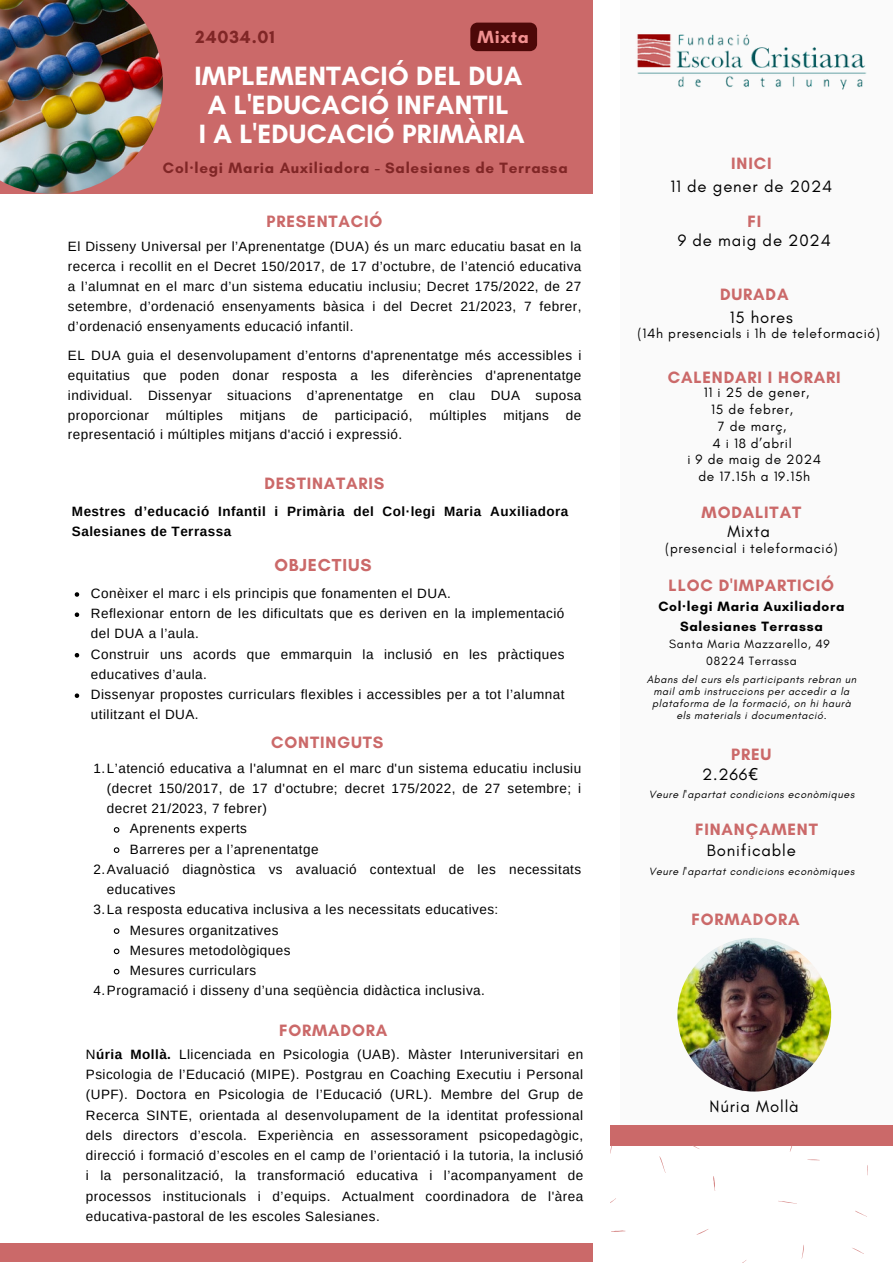
<style>
.page{position:relative;width:893px;height:1264px;background:#fff}
.page>*{position:absolute;margin:0;border:0;box-sizing:border-box;transform-origin:0 0}
.t1{font:700 26.85px "Glacial Indifference";letter-spacing:.01em;color:#fff}
.t2{font:700 18px "Glacial Indifference";letter-spacing:.05em;color:#802626}
.t3{font:700 18px "Glacial Indifference";letter-spacing:.05em;color:#f19090}
.t4{font:700 17.7px "Glacial Indifference";letter-spacing:.05em;color:#cb6969}
.t5{font:700 16.8px "Glacial Indifference";letter-spacing:.05em;color:#cb6969}
.t6{font:16.8px "Glacial Indifference";letter-spacing:.05em;color:#000}
.t7{font:16.65px "Glacial Indifference";letter-spacing:.05em;color:#000}
.t8{font:700 15.3px "Glacial Indifference";letter-spacing:.05em;color:#802626}
.t9{font:700 13.8px/19.2px "Glacial Indifference";letter-spacing:.05em;color:#000;text-align:center}
.t10{font:13.65px "Glacial Indifference";letter-spacing:.05em;color:#000}
.t11{font:13.5px/20.2px "Arimo";letter-spacing:.035em;color:#000;text-align:justify}
.t12{font:700 13.5px/20.2px "Arimo";letter-spacing:.035em;color:#000}
.t13{font:12.3px "Glacial Indifference";letter-spacing:.05em;color:#000}
.t14{font:italic 10.8px/12.1px "Glacial Indifference";letter-spacing:.05em;color:#000;text-align:center}
.s1{font-family:"Noto Sans"}
.s2{font-weight:700}
</style>
<div class="page">
<div style="left:620px;top:0;width:272px;height:1125px;background:#fafafa"></div>
<div style="left:610px;top:1125px;width:282px;height:20px;background:#cb6969"></div>
<svg style="left:713px;top:1176px;width:2px;height:14px"></svg>
<svg style="left:659px;top:1156px;width:6px;height:16px"></svg>
<svg style="left:778px;top:1200px;width:15px;height:3px"></svg>
<svg style="left:698px;top:1229px;width:10px;height:5px"></svg>
<svg style="left:807px;top:1159px;width:12px;height:1px"></svg>
<svg style="left:855px;top:1210px;width:11px;height:6px"></svg>
<svg style="left:852px;top:1248px;width:11px;height:5px"></svg>
<svg style="left:692px;top:1145px;width:7px;height:4px"></svg>
<img style="left:677px;top:937px;width:154px;height:154px;border-radius:50%">
<img style="left:637px;top:34px;width:230px;height:56px">
<div style="left:0;top:1243px;width:592px;height:19px;background:#cb6969"></div>
<div style="left:0;top:0;width:592px;height:194px;background:#cb6969"></div>
<img style="left:0;top:0;width:163px;height:194px">
<svg style="left:75px;top:592px;width:4px;height:4px"></svg>
<svg style="left:75px;top:612px;width:4px;height:5px"></svg>
<svg style="left:75px;top:653px;width:4px;height:4px"></svg>
<svg style="left:75px;top:693px;width:4px;height:5px"></svg>
<div style="left:470px;top:23px;width:67px;height:28px;background:#4d0808"></div>
<svg style="left:113px;top:827px;width:7px;height:6px"></svg>
<svg style="left:113px;top:847px;width:7px;height:6px"></svg>
<svg style="left:113px;top:928px;width:7px;height:6px"></svg>
<svg style="left:113px;top:948px;width:7px;height:7px"></svg>
<svg style="left:113px;top:968px;width:7px;height:7px"></svg>
<p class="t2" style="left:195px;top:26px;width:81px">24034.01</p>
<p class="t3" style="left:477px;top:26px;width:53px">Mixta</p>
<p class="t1" style="left:194px;top:59px;width:329px">IMPLEMENTACIÓ DEL DUA</p>
<p class="t1" style="left:208px;top:89px;width:302px">A L'EDUCACIÓ INFANTIL</p>
<p class="t1" style="left:199px;top:118px;width:327px">I A L'EDUCACIÓ PRIMÀRIA</p>
<p class="t8" style="left:163px;top:158px;width:406px">Col<span class="s1">·</span>legi Maria Auxiliadora - Salesianes de Terrassa</p>
<p class="t5" style="left:266px;top:211px;width:117px">PRESENTACIÓ</p>
<p class="t11" style="left:68px;top:236px;width:515px">El Disseny Universal per l’Aprenentatge (DUA) és un marc educatiu basat en la recerca i recollit en el Decret 150/2017, de 17 d’octubre, de l’atenció educativa a l’alumnat en el marc d’un sistema educatiu inclusiu; Decret 175/2022, de 27 setembre, d’ordenació ensenyaments bàsica i del Decret 21/2023, 7 febrer, d’ordenació ensenyaments educació infantil.</p>
<p class="t11" style="left:68px;top:345px;width:515px">EL DUA guia el desenvolupament d’entorns d'aprenentatge més accessibles i equitatius que poden donar resposta a les diferències d'aprenentatge individual. Dissenyar situacions d’aprenentatge en clau DUA suposa proporcionar</p>
<p class="t11" style="left:166px;top:404px;width:58px">múltiples</p>
<p class="t11" style="left:240px;top:404px;width:47px">mitjans</p>
<p class="t11" style="left:302px;top:404px;width:17px">de</p>
<p class="t11" style="left:335px;top:404px;width:79px">participació,</p>
<p class="t11" style="left:429px;top:404px;width:58px">múltiples</p>
<p class="t11" style="left:503px;top:404px;width:47px">mitjans</p>
<p class="t11" style="left:566px;top:404px;width:17px">de</p>
<p class="t11" style="left:68px;top:424px;width:336px">representació i múltiples mitjans d'acció i expressió.</p>
<p class="t5" style="left:264px;top:473px;width:122px">DESTINATARIS</p>
<p class="t12" style="left:72px;top:501px;width:498px">Mestres d’educació Infantil i Primària del Col·legi Maria Auxiliadora<br>Salesianes de Terrassa</p>
<p class="t4" style="left:274px;top:554px;width:99px">OBJECTIUS</p>
<p class="t11" style="left:91px;top:583px;width:361px">Conèixer el marc i els principis que fonamenten el DUA.</p>
<p class="t11" style="left:91px;top:603px;width:475px">Reflexionar entorn de les dificultats que es deriven en la implementació del DUA a l’aula.</p>
<p class="t11" style="left:91px;top:643px;width:475px">Construir uns acords que emmarquin la inclusió en les pràctiques educatives d’aula.</p>
<p class="t11" style="left:91px;top:684px;width:475px">Dissenyar propostes curriculars flexibles i accessibles per a tot l’alumnat utilitzant el DUA.</p>
<p class="t5" style="left:271px;top:732px;width:114px">CONTINGUTS</p>
<p class="t11" style="left:107px;top:757px;width:476px;text-indent:-14px">1.L’atenció educativa a l'alumnat en el marc d'un sistema educatiu inclusiu (decret 150/2017, de 17 d'octubre; decret 175/2022, de 27 setembre; i decret 21/2023, 7 febrer)</p>
<p class="t11" style="left:130px;top:818px;width:119px">Aprenents experts</p>
<p class="t11" style="left:130px;top:838px;width:190px">Barreres per a l’aprenentatge</p>
<p class="t11" style="left:107px;top:859px;width:476px;text-indent:-14px">2.Avaluació diagnòstica vs avaluació contextual de les necessitats educatives</p>
<p class="t11" style="left:93px;top:899px;width:406px">3.La resposta educativa inclusiva a les necessitats educatives:</p>
<p class="t11" style="left:130px;top:919px;width:150px">Mesures organitzatives</p>
<p class="t11" style="left:130px;top:939px;width:162px">Mesures metodològiques</p>
<p class="t11" style="left:130px;top:960px;width:128px">Mesures curriculars</p>
<p class="t11" style="left:93px;top:980px;width:393px">4.Programació i disseny d’una seqüència didàctica inclusiva.</p>
<p class="t5" style="left:279px;top:1020px;width:110px">FORMADORA</p>
<p class="t11" style="left:86px;top:1044px;width:498px">N<span class="s2">úria Mollà.</span> Llicenciada en Psicologia (UAB). Màster Interuniversitari en Psicologia de l’Educació (MIPE). Postgrau en Coaching Executiu i Personal (UPF). Doctora en Psicologia de l’Educació (URL). Membre del Grup de Recerca SINTE, orientada al desenvolupament de la identitat professional dels directors d’escola. Experiència en assessorament psicopedagògic, direcció i formació d’escoles en el camp de l’orientació i la tutoria, la inclusió i la personalització, la transformació educativa i l’acompanyament de processos institucionals i d’equips. Actualment coordinadora de l'àrea educativa-pastoral de les escoles Salesianes.</p>
<p class="t5" style="left:731px;top:153px;width:42px">INICI</p>
<p class="t6" style="left:670px;top:176px;width:163px">11 de gener de 2024</p>
<p class="t5" style="left:747px;top:211px;width:15px">FI</p>
<p class="t6" style="left:677px;top:230px;width:155px">9 de maig de 2024</p>
<p class="t5" style="left:720px;top:284px;width:70px">DURADA</p>
<p class="t6" style="left:729px;top:307px;width:65px">15 hores</p>
<p class="t10" style="left:637px;top:325px;width:244px">(14h presencials i 1h de teleformació)</p>
<p class="t5" style="left:667px;top:367px;width:174px">CALENDARI I HORARI</p>
<p class="t10" style="left:703px;top:384px;width:107px">11 i 25 de gener,</p>
<p class="t10" style="left:711px;top:401px;width:83px">15 de febrer,</p>
<p class="t10" style="left:717px;top:418px;width:70px">7 de març,</p>
<p class="t10" style="left:712px;top:434px;width:81px">4 i 18 d’abril</p>
<p class="t10" style="left:687px;top:451px;width:135px">i 9 de maig de 2024</p>
<p class="t10" style="left:698px;top:468px;width:113px">de 17.15h a 19.15h</p>
<p class="t5" style="left:701px;top:502px;width:101px">MODALITAT</p>
<p class="t6" style="left:727px;top:521px;width:44px">Mixta</p>
<p class="t10" style="left:665px;top:540px;width:174px">(presencial i teleformació)</p>
<p class="t5" style="left:668px;top:575px;width:167px">LLOC D'IMPARTICIÓ</p>
<p class="t9" style="left:658px;top:597px;width:188px">Col<span class="s1">·</span>legi Maria Auxiliadora<br>Salesianes Terrassa</p>
<p class="t13" style="left:669px;top:636px;width:162px">Santa Maria Mazzarello, 49</p>
<p class="t13" style="left:706px;top:653px;width:92px">08224 Terrassa</p>
<p class="t14" style="left:646px;top:673px;width:211px">Abans del curs els participants rebran un mail amb instruccions per accedir a la plataforma de la formació, on hi haurà els materials i documentació.</p>
<p class="t5" style="left:731px;top:744px;width:42px">PREU</p>
<p class="t7" style="left:702px;top:763px;width:57px">2.266<span class="s1">€</span></p>
<p class="t14" style="left:648px;top:788px;width:207px">Veure l'apartat condicions econòmiques</p>
<p class="t5" style="left:695px;top:819px;width:124px">FINANÇAMENT</p>
<p class="t7" style="left:706px;top:840px;width:91px">Bonificable</p>
<p class="t14" style="left:648px;top:865px;width:207px">Veure l'apartat condicions econòmiques</p>
<p class="t5" style="left:691px;top:908px;width:110px">FORMADORA</p>
<p class="t6" style="left:709px;top:1096px;width:91px">Núria Mollà</p>
</div>
